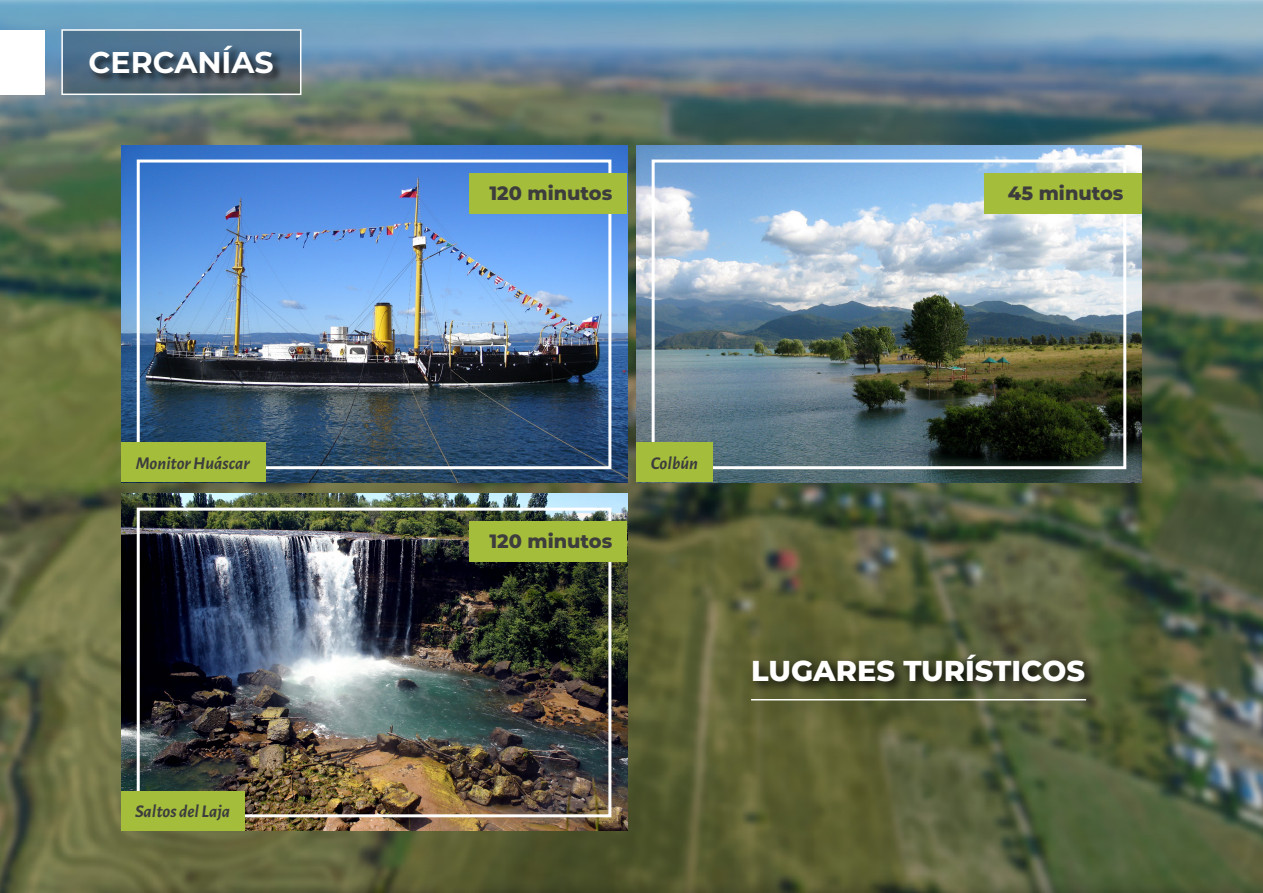
<style>
.page{position:relative;width:1263px;height:893px;background:#fff}
.page>*{position:absolute;margin:0;border:0;box-sizing:border-box;transform-origin:0 0}
.t1{font:700 30px "Montserrat";color:#fff}
.t2{font:800 28.8px "Montserrat";color:#fff}
.t3{font:800 19.35px "Montserrat";color:#3d3d3d}
.t4{font:italic 700 18px "Alegreya Sans";color:#3d3d3d}
</style>
<div class="page">
<img style="left:0;top:0;width:1263px;height:893px">
<img style="left:636px;top:145px;width:506px;height:379px">
<div style="left:652px;top:160px;width:474px;height:309px;border:3px solid #fff"></div>
<div style="left:984px;top:173px;width:158px;height:40px;background:#a4be3c"></div>
<div style="left:636px;top:443px;width:77px;height:39px;background:#a4be3c"></div>
<img style="left:121px;top:493px;width:506px;height:337px">
<div style="left:137px;top:508px;width:474px;height:309px;border:3px solid #fff"></div>
<div style="left:469px;top:521px;width:158px;height:40px;background:#a4be3c"></div>
<div style="left:121px;top:791px;width:124px;height:39px;background:#a4be3c"></div>
<img style="left:121px;top:145px;width:506px;height:337px">
<div style="left:137px;top:160px;width:474px;height:309px;border:3px solid #fff"></div>
<div style="left:469px;top:173px;width:158px;height:40px;background:#a4be3c"></div>
<div style="left:121px;top:443px;width:145px;height:39px;background:#a4be3c"></div>
<img style="left:741px;top:645px;width:363px;height:63px">
<hr style="left:751px;top:699px;width:335px;height:1px;background:#fff">
<div style="left:61px;top:29px;width:240px;height:66px;border:2px solid #fff"></div>
<div style="left:0;top:30px;width:45px;height:64px;background:#fff"></div>
<img style="left:84px;top:86px;width:204px;height:8px">
<img style="left:0;top:0;width:780px;height:86px">
<h1 class="t1" style="left:89px;top:42px;width:186px">CERCANÍAS</h1>
<p class="t4" style="left:136px;top:450px;width:115px">Monitor Huáscar</p>
<p class="t4" style="left:135px;top:798px;width:97px">Saltos del Laja</p>
<p class="t3" style="left:489px;top:180px;width:124px">120 minutos</p>
<p class="t3" style="left:1008px;top:180px;width:117px">45 minutos</p>
<p class="t3" style="left:489px;top:528px;width:124px">120 minutos</p>
<p class="t4" style="left:651px;top:450px;width:49px">Colbún</p>
<h2 class="t2" style="left:751px;top:652px;width:335px">LUGARES TURÍSTICOS</h2>
</div>
